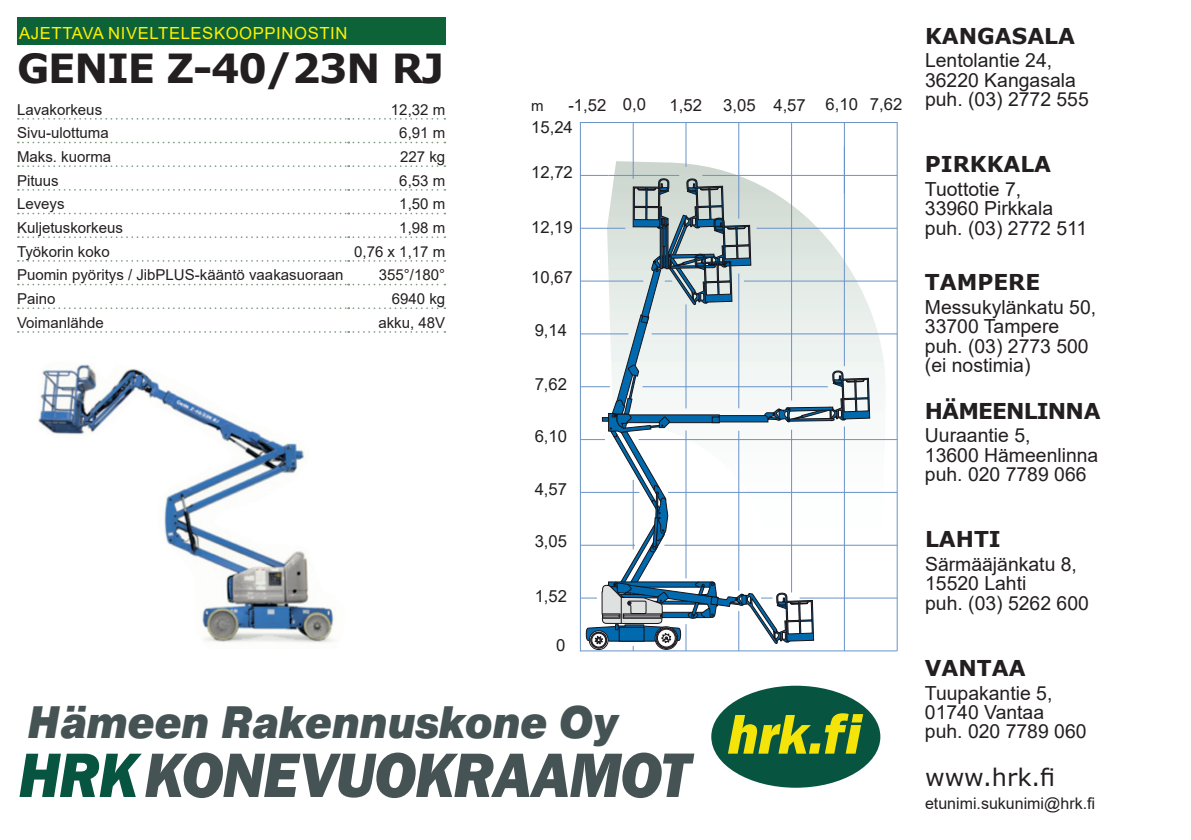
<style>
.page{position:relative;width:1191px;height:840px;background:#fff}
.page>*{position:absolute;margin:0;border:0;box-sizing:border-box;transform-origin:0 0}
.t1{font:italic 800 64.8px "Franklin Gothic";letter-spacing:-.02em;color:#465354;scale:.95 1}
.t2{font:italic 900 45.4px "Pragmatica";letter-spacing:-.005em;color:#465354;scale:.92 1}
.t3{font:700 40px "Verdana";letter-spacing:-.03em;color:#231f20}
.t4{font:24px "Verdana";color:#231f20}
.t5{font:700 21.8px "Verdana";color:#231f20}
.t6{font:700 21.8px "Verdana";letter-spacing:-.04em;color:#231f20}
.t7{font:19.4px/19.4px "Arial";color:#231f20}
.t8{font:16.6px "Arial";color:#231f20}
.t9{font:16.6px "Arial";letter-spacing:.035em;color:#fff101}
.t10{font:16px "Arial";color:#231f20}
.t11{font:15px "Arial";color:#231f20}
.s1{color:#075441}
</style>
<div class="page">
<div style="left:711px;top:685px;width:169px;height:102px;background:#075441;border-radius:50%"></div>
<svg style="left:728px;top:713px;width:135px;height:40px"></svg>
<svg style="left:18px;top:118px;width:427px;height:2px"></svg>
<svg style="left:18px;top:142px;width:427px;height:1px"></svg>
<svg style="left:18px;top:165px;width:427px;height:2px"></svg>
<svg style="left:18px;top:189px;width:427px;height:1px"></svg>
<svg style="left:18px;top:212px;width:427px;height:2px"></svg>
<svg style="left:18px;top:236px;width:427px;height:2px"></svg>
<svg style="left:18px;top:260px;width:427px;height:1px"></svg>
<svg style="left:18px;top:283px;width:427px;height:2px"></svg>
<svg style="left:18px;top:307px;width:427px;height:2px"></svg>
<svg style="left:18px;top:331px;width:427px;height:1px"></svg>
<div style="left:17px;top:17px;width:428px;height:27px;background:#0e6238"></div>
<img style="left:38px;top:364px;width:296px;height:279px">
<img style="left:607px;top:161px;width:278px;height:438px">
<hr style="left:799px;top:597px;width:98px;height:1px;background:#6893c8">
<hr style="left:664px;top:544px;width:233px;height:1px;background:#6893c8">
<hr style="left:668px;top:492px;width:229px;height:1px;background:#6893c8">
<hr style="left:638px;top:439px;width:259px;height:1px;background:#6893c8">
<hr style="left:651px;top:333px;width:246px;height:1px;background:#6893c8">
<hr style="left:580px;top:122px;width:1px;height:529px;background:#6893c8">
<hr style="left:744px;top:280px;width:153px;height:1px;background:#6893c8">
<hr style="left:756px;top:228px;width:141px;height:1px;background:#6893c8">
<hr style="left:702px;top:175px;width:195px;height:1px;background:#6893c8">
<svg style="left:791px;top:123px;width:1px;height:23px"></svg>
<hr style="left:844px;top:122px;width:1px;height:72px;background:#6893c8">
<hr style="left:674px;top:650px;width:223px;height:1px;background:#6893c8">
<hr style="left:580px;top:650px;width:94px;height:1px;background:#6893c8">
<hr style="left:633px;top:122px;width:1px;height:57px;background:#6893c8">
<hr style="left:685px;top:122px;width:1px;height:45px;background:#6893c8">
<hr style="left:738px;top:122px;width:1px;height:96px;background:#6893c8">
<hr style="left:791px;top:146px;width:1px;height:254px;background:#6893c8">
<hr style="left:580px;top:122px;width:317px;height:1px;background:#6893c8">
<hr style="left:897px;top:122px;width:1px;height:528px;background:#6893c8">
<svg style="left:580px;top:175px;width:290px;height:475px"></svg>
<p class="t9" style="left:19px;top:22px;width:330px">AJETTAVA NIVELTELESKOOPPINOSTIN</p>
<h3 class="t3" style="left:17px;top:40px;width:429px">GENIE Z-40/23N RJ</h3>
<p class="t11" style="left:17px;top:99px;width:87px">Lavakorkeus</p>
<p class="t11" style="left:391px;top:99px;width:56px">12,32 m</p>
<p class="t11" style="left:17px;top:123px;width:93px">Sivu-ulottuma</p>
<p class="t11" style="left:399px;top:123px;width:47px">6,91 m</p>
<p class="t11" style="left:17px;top:146px;width:96px">Maks. kuorma</p>
<p class="t11" style="left:400px;top:146px;width:47px">227 kg</p>
<p class="t11" style="left:17px;top:170px;width:43px">Pituus</p>
<p class="t11" style="left:399px;top:170px;width:47px">6,53 m</p>
<p class="t11" style="left:17px;top:194px;width:49px">Leveys</p>
<p class="t11" style="left:399px;top:194px;width:47px">1,50 m</p>
<p class="t11" style="left:17px;top:217px;width:107px">Kuljetuskorkeus</p>
<p class="t11" style="left:399px;top:217px;width:47px">1,98 m</p>
<p class="t11" style="left:17px;top:241px;width:94px">Työkorin koko</p>
<p class="t11" style="left:354px;top:241px;width:92px">0,76 x 1,17 m</p>
<p class="t11" style="left:17px;top:265px;width:328px">Puomin pyöritys / JibPLUS-kääntö vaakasuoraan</p>
<p class="t11" style="left:379px;top:265px;width:68px">355°/180°</p>
<p class="t11" style="left:17px;top:288px;width:40px">Paino</p>
<p class="t11" style="left:392px;top:288px;width:55px">6940 kg</p>
<p class="t11" style="left:17px;top:312px;width:88px">Voimanlähde</p>
<p class="t11" style="left:378px;top:312px;width:68px">akku, 48V</p>
<p class="t11" style="left:531px;top:95px;width:14px">m</p>
<p class="t8" style="left:568px;top:93px;width:79px">-1,52 0,0</p>
<p class="t8" style="left:669px;top:93px;width:34px">1,52</p>
<p class="t8" style="left:531px;top:116px;width:43px">15,24</p>
<p class="t8" style="left:531px;top:161px;width:43px">12,72</p>
<p class="t8" style="left:531px;top:215px;width:43px">12,19</p>
<p class="t8" style="left:531px;top:266px;width:43px">10,67</p>
<p class="t8" style="left:534px;top:318px;width:34px">9,14</p>
<p class="t8" style="left:534px;top:372px;width:34px">7,62</p>
<p class="t8" style="left:534px;top:424px;width:34px">6,10</p>
<p class="t8" style="left:534px;top:477px;width:34px">4,57</p>
<p class="t8" style="left:534px;top:529px;width:34px">3,05</p>
<p class="t8" style="left:534px;top:584px;width:34px">1,52</p>
<p class="t8" style="left:556px;top:633px;width:11px">0</p>
<h2 class="t2" style="left:28px;top:693px;width:643px">Hämeen Rakennuskone Oy</h2>
<h1 class="t1" style="left:18px;top:732px;width:709px"><span class="s1">HRK</span>KONEVUOKRAAMOT</h1>
<p class="t8" style="left:723px;top:93px;width:34px">3,05</p>
<p class="t8" style="left:773px;top:93px;width:34px">4,57</p>
<p class="t8" style="left:825px;top:93px;width:34px">6,10</p>
<p class="t8" style="left:869px;top:93px;width:34px">7,62</p>
<p class="t5" style="left:925px;top:20px;width:151px">KANGASALA</p>
<p class="t7" style="left:925px;top:51px;width:165px">Lentolantie 24,<br>36220 Kangasala puh. (03) 2772 555</p>
<p class="t5" style="left:925px;top:149px;width:128px">PIRKKALA</p>
<p class="t7" style="left:925px;top:179px;width:164px">Tuottotie 7,<br>33960 Pirkkala puh. (03) 2772 511</p>
<p class="t5" style="left:925px;top:266px;width:117px">TAMPERE</p>
<p class="t7" style="left:925px;top:297px;width:173px">Messukylänkatu 50,<br>33700 Tampere puh. (03) 2773 500 (ei nostimia)</p>
<p class="t6" style="left:925px;top:395px;width:177px">HÄMEENLINNA</p>
<p class="t7" style="left:925px;top:425px;width:175px">Uuraantie 5,<br>13600 Hämeenlinna puh. 020 7789 066</p>
<p class="t5" style="left:925px;top:523px;width:77px">LAHTI</p>
<p class="t7" style="left:925px;top:554px;width:165px">Särmääjänkatu 8,<br>15520 Lahti<br>puh. (03) 5262 600</p>
<p class="t5" style="left:925px;top:652px;width:102px">VANTAA</p>
<p class="t7" style="left:925px;top:682px;width:163px">Tuupakantie 5,<br>01740 Vantaa puh. 020 7789 060</p>
<p class="t4" style="left:925px;top:760px;width:132px">www.hrk.fi</p>
<p class="t10" style="left:925px;top:791px;width:172px">etunimi.sukunimi@hrk.fi</p>
</div>
